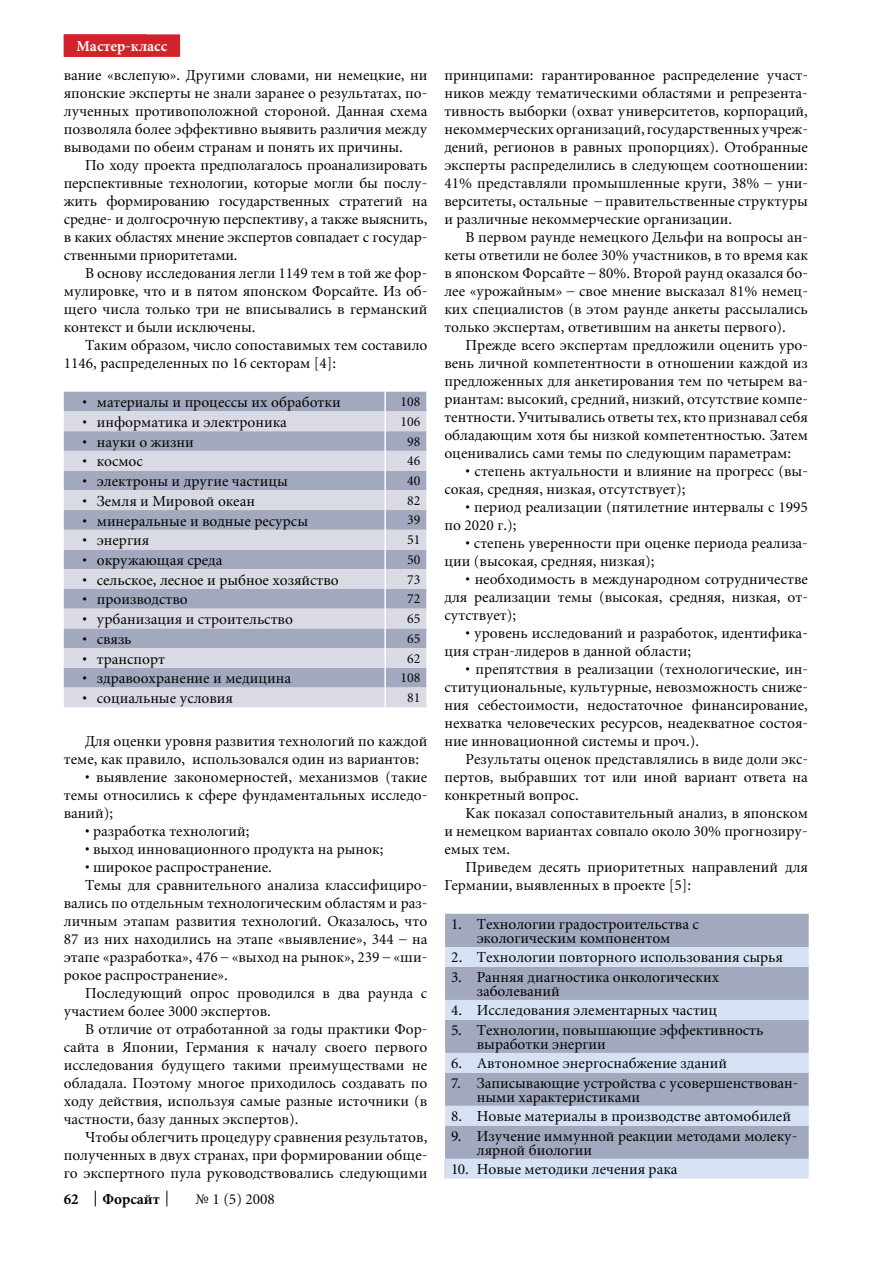
<style>
.page{position:relative;width:893px;height:1263px;background:#fff}
.page>*{position:absolute;margin:0;border:0;box-sizing:border-box;transform-origin:0 0}
.t1{font:15px/18px "Miniature";color:#000}
.t2{font:700 15px "Miniature";color:#fff}
.t3{font:700 15px "Miniature";color:#000}
.t4{font:13.5px "Miniature";color:#000}
</style>
<div class="page">
<div style="left:64px;top:392px;width:362px;height:19px;background:#a2a8bd"></div>
<svg style="left:64px;top:411px;width:362px;height:296px;background:#c0c3d1"></svg>
<div style="left:445px;top:914px;width:364px;height:33px;background:#a2a8bd"></div>
<svg style="left:445px;top:947px;width:364px;height:231px;background:#b8c1d4"></svg>
<svg style="left:444px;top:1159px;width:2px;height:19px"></svg>
<svg style="left:95px;top:1191px;width:1px;height:15px"></svg>
<svg style="left:166px;top:1191px;width:1px;height:15px"></svg>
<div style="left:64px;top:34px;width:116px;height:23px;background:#d2232a"></div>
<hr style="left:384px;top:389px;width:2px;height:325px;background:#fff">
<p class="t2" style="left:77px;top:38px;width:59px">Рубрика</p>
<p class="t2" style="left:77px;top:38px;width:92px">Мастер-класс</p>
<p class="t1" style="left:64px;top:66px;width:365px;text-align:justify">вание «вслепую». Другими словами, ни немецкие, ни японские эксперты не знали заранее о результатах, по&shy;лученных противоположной стороной. Данная схема позволяла более эффективно выявить различия между выводами по обеим странам и понять их причины.</p>
<p class="t1" style="left:64px;top:156px;width:365px;text-indent:21px">По ходу проекта предполагалось проанализировать перспективные технологии, которые могли бы послу&shy;жить формированию государственных стратегий на средне- и долгосрочную перспективу, а также выяснить, в каких областях мнение экспертов совпадает с государ&shy;ственными приоритетами.</p>
<p class="t1" style="left:64px;top:264px;width:365px;text-align:justify;text-indent:21px">В основу исследования легли 1149 тем в той же фор&shy;мулировке, что и в пятом японском Форсайте. Из об&shy;щего числа только три не вписывались в германский контекст и были исключены.</p>
<p class="t1" style="left:64px;top:336px;width:365px;text-indent:21px">Таким образом, число сопоставимых тем составило<br>1146, распределенных по 16 секторам [4]:</p>
<p class="t1" style="left:83px;top:394px;width:260px">• материалы и процессы их обработки</p>
<p class="t4" style="left:400px;top:395px;width:21px">108</p>
<p class="t1" style="left:83px;top:414px;width:206px">• информатика и электроника</p>
<p class="t4" style="left:400px;top:415px;width:21px">106</p>
<p class="t1" style="left:83px;top:433px;width:113px">• науки о жизни</p>
<p class="t4" style="left:407px;top:434px;width:15px">98</p>
<p class="t1" style="left:83px;top:453px;width:62px">• космос</p>
<p class="t4" style="left:407px;top:454px;width:15px">46</p>
<p class="t1" style="left:83px;top:473px;width:207px">• электроны и другие частицы</p>
<p class="t4" style="left:407px;top:474px;width:15px">40</p>
<p class="t1" style="left:83px;top:493px;width:174px">• Земля и Мировой океан</p>
<p class="t4" style="left:407px;top:494px;width:15px">82</p>
<p class="t1" style="left:83px;top:512px;width:227px">• минеральные и водные ресурсы</p>
<p class="t4" style="left:407px;top:513px;width:15px">39</p>
<p class="t1" style="left:83px;top:532px;width:68px">• энергия</p>
<p class="t4" style="left:407px;top:533px;width:15px">51</p>
<p class="t1" style="left:83px;top:552px;width:142px">• окружающая среда</p>
<p class="t4" style="left:407px;top:553px;width:15px">50</p>
<p class="t1" style="left:83px;top:571px;width:258px">• сельское, лесное и рыбное хозяйство</p>
<p class="t4" style="left:407px;top:573px;width:15px">73</p>
<p class="t1" style="left:83px;top:591px;width:107px">• производство</p>
<p class="t4" style="left:407px;top:592px;width:15px">72</p>
<p class="t1" style="left:83px;top:611px;width:212px">• урбанизация и строительство</p>
<p class="t4" style="left:407px;top:612px;width:15px">65</p>
<p class="t1" style="left:83px;top:631px;width:51px">• связь</p>
<p class="t4" style="left:407px;top:632px;width:15px">65</p>
<p class="t1" style="left:83px;top:650px;width:84px">• транспорт</p>
<p class="t4" style="left:407px;top:651px;width:15px">62</p>
<p class="t1" style="left:83px;top:670px;width:210px">• здравоохранение и медицина</p>
<p class="t4" style="left:400px;top:671px;width:21px">108</p>
<p class="t1" style="left:83px;top:690px;width:152px">• социальные условия</p>
<p class="t4" style="left:407px;top:691px;width:15px">81</p>
<p class="t1" style="left:64px;top:732px;width:365px;text-indent:21px">Для оценки уровня развития технологий по каждой теме, как правило, использовался один из вариантов:</p>
<p class="t1" style="left:64px;top:768px;width:365px;text-align:justify;text-indent:21px">• выявление закономерностей, механизмов (такие темы относились к сфере фундаментальных исследо&shy;ваний);</p>
<p class="t1" style="left:85px;top:822px;width:166px">• разработка технологий;</p>
<p class="t1" style="left:85px;top:840px;width:300px">• выход инновационного продукта на рынок;</p>
<p class="t1" style="left:85px;top:858px;width:188px">• широкое распространение.</p>
<p class="t1" style="left:85px;top:876px;width:344px">Темы для сравнительного анализа классифициро-</p>
<p class="t1" style="left:64px;top:894px;width:365px">вались по отдельным технологическим областям и раз-</p>
<p class="t1" style="left:64px;top:912px;width:365px">личным этапам развития технологий. Оказалось, что</p>
<p class="t1" style="left:64px;top:930px;width:365px">87 из них находились на этапе «выявление», 344 – на</p>
<p class="t1" style="left:64px;top:948px;width:365px">этапе «разработка», 476 – «выход на рынок», 239 – «ши-</p>
<p class="t1" style="left:64px;top:966px;width:166px">рокое распространение».</p>
<p class="t1" style="left:85px;top:984px;width:344px">Последующий опрос проводился в два раунда с</p>
<p class="t1" style="left:64px;top:1002px;width:209px">участием более 3000 экспертов.</p>
<p class="t1" style="left:85px;top:1020px;width:344px">В отличие от отработанной за годы практики Фор-</p>
<p class="t1" style="left:64px;top:1038px;width:365px">сайта в Японии, Германия к началу своего первого</p>
<p class="t1" style="left:64px;top:1056px;width:365px">исследования будущего такими преимуществами не</p>
<p class="t1" style="left:64px;top:1074px;width:365px">обладала. Поэтому многое приходилось создавать по</p>
<p class="t1" style="left:64px;top:1092px;width:365px">ходу действия, используя самые разные источники (в</p>
<p class="t1" style="left:64px;top:1110px;width:236px">частности, базу данных экспертов).</p>
<p class="t1" style="left:85px;top:1128px;width:344px">Чтобы облегчить процедуру сравнения результатов,</p>
<p class="t1" style="left:64px;top:1146px;width:365px">полученных в двух странах, при формировании обще-</p>
<p class="t1" style="left:64px;top:1164px;width:365px">го экспертного пула руководствовались следующими</p>
<p class="t3" style="left:64px;top:1192px;width:16px">62</p>
<p class="t3" style="left:102px;top:1192px;width:59px">Форсайт</p>
<p class="t1" style="left:196px;top:1191px;width:81px">№ 1 (5) 2008</p>
<p class="t1" style="left:444px;top:66px;width:365px;text-align:justify">принципами: гарантированное распределение участ&shy;ников между тематическими областями и репрезента&shy;тивность выборки (охват университетов, корпораций, некоммерческих организаций, государственных учреж&shy;дений, регионов в равных пропорциях). Отобранные эксперты распределились в следующем соотношении:<br>41% представляли промышленные круги, 38% – уни&shy;верситеты, остальные – правительственные структуры и различные некоммерческие организации.</p>
<p class="t1" style="left:444px;top:228px;width:365px;text-align:justify;text-indent:21px">В первом раунде немецкого Дельфи на вопросы ан&shy;кеты ответили не более 30% участников, в то время как в японском Форсайте – 80%. Второй раунд оказался бо&shy;лее «урожайным» – свое мнение высказал 81% немец&shy;ких специалистов (в этом раунде анкеты рассылались только экспертам, ответившим на анкеты первого).</p>
<p class="t1" style="left:444px;top:336px;width:365px;text-align:justify;text-indent:21px">Прежде всего экспертам предложили оценить уро&shy;вень личной компетентности в отношении каждой из предложенных для анкетирования тем по четырем ва&shy;риантам: высокий, средний, низкий, отсутствие компе&shy;тентности. Учитывались ответы тех, кто признавал себя обладающим хотя бы низкой компетентностью. Затем оценивались сами темы по следующим параметрам:</p>
<p class="t1" style="left:444px;top:462px;width:365px;text-indent:21px">• степень актуальности и влияние на прогресс (вы&shy;сокая, средняя, низкая, отсутствует);</p>
<p class="t1" style="left:444px;top:498px;width:365px;text-indent:21px">• период реализации (пятилетние интервалы с 1995 по 2020 г.);</p>
<p class="t1" style="left:444px;top:534px;width:365px;text-indent:21px">• степень уверенности при оценке периода реализа&shy;ции (высокая, средняя, низкая);</p>
<p class="t1" style="left:444px;top:570px;width:365px;text-align:justify;text-indent:21px">• необходимость в международном сотрудничестве для реализации темы (высокая, средняя, низкая, от&shy;сутствует);</p>
<p class="t1" style="left:444px;top:624px;width:365px;text-indent:21px">• уровень исследований и разработок, идентифика&shy;ция стран-лидеров в данной области;</p>
<p class="t1" style="left:444px;top:660px;width:365px;text-align:justify;text-indent:21px">• препятствия в реализации (технологические, ин&shy;ституциональные, культурные, невозможность сниже&shy;ния себестоимости, недостаточное финансирование, нехватка человеческих ресурсов, неадекватное состоя&shy;ние инновационной системы и проч.).</p>
<p class="t1" style="left:444px;top:750px;width:365px;text-align:justify;text-indent:21px">Результаты оценок представлялись в виде доли экс&shy;пертов, выбравших тот или иной вариант ответа на конкретный вопрос.</p>
<p class="t1" style="left:444px;top:804px;width:365px;text-align:justify;text-indent:21px">Как показал сопоставительный анализ, в японском и немецком вариантах совпало около 30% прогнозиру&shy;емых тем.</p>
<p class="t1" style="left:444px;top:858px;width:365px;text-indent:21px">Приведем десять приоритетных направлений для<br>Германии, выявленных в проекте [5]:</p>
<p class="t1" style="left:451px;top:918px;width:249px;line-height:13.5px;text-align:center">1. Технологии градостроительства с экологическим компонентом</p>
<p class="t1" style="left:451px;top:949px;width:333px">2. Технологии повторного использования сырья</p>
<p class="t1" style="left:477px;top:971px;width:244px;line-height:13.5px;text-indent:-26px">3. Ранняя диагностика онкологических заболеваний</p>
<p class="t1" style="left:451px;top:1002px;width:268px">4. Исследования элементарных частиц</p>
<p class="t1" style="left:477px;top:1024px;width:288px;line-height:13.5px;text-indent:-26px">5. Технологии, повышающие эффективность выработки энергии</p>
<p class="t1" style="left:451px;top:1055px;width:277px">6. Автономное энергоснабжение зданий</p>
<p class="t1" style="left:477px;top:1077px;width:323px;line-height:13.5px;text-indent:-26px">7. Записывающие устройства с усовершенствован&shy;ными характеристиками</p>
<p class="t1" style="left:451px;top:1108px;width:341px">8. Новые материалы в производстве автомобилей</p>
<p class="t1" style="left:477px;top:1130px;width:322px;line-height:13.5px;text-indent:-26px">9. Изучение иммунной реакции методами молеку&shy;лярной биологии</p>
<p class="t1" style="left:451px;top:1161px;width:228px">10. Новые методики лечения рака</p>
</div>
